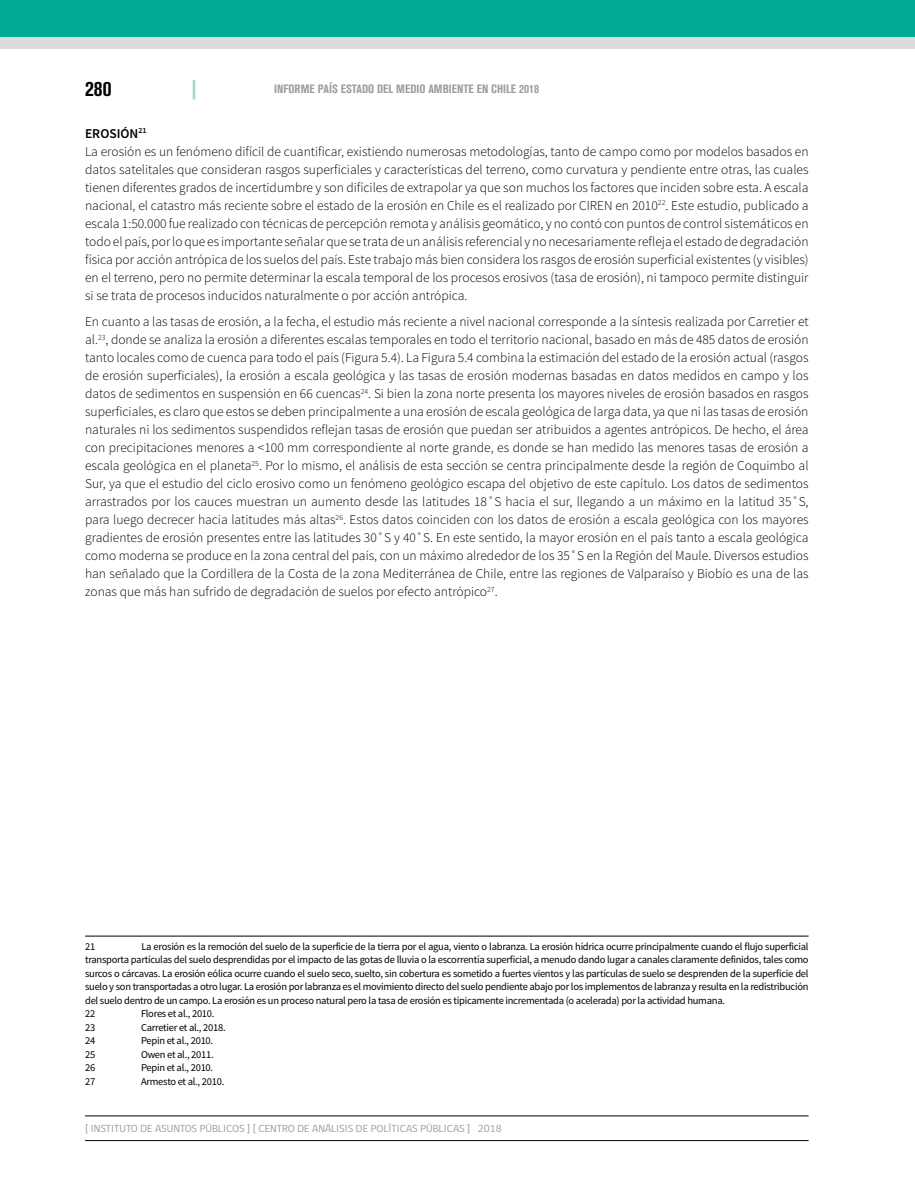
<style>
.page{position:relative;width:915px;height:1191px;background:#fff}
.page>*{position:absolute;margin:0;border:0;box-sizing:border-box;transform-origin:0 0}
.t1{font:700 condensed 21px "Akzidenz Grotesk BQ";color:#000;scale:1.06 1}
.t2{font:700 condensed 21px "Akzidenz Grotesk BQ";color:#a6d6cc;scale:1.06 1}
.t3{font:300 13.5px/18px "Source Sans Pro";color:#000}
.t4{font:700 condensed 12px "Akzidenz Grotesk BQ";color:#9d9d9c;scale:1.06 1}
.t5{font:10.5px/13.5px "Source Sans Pro";letter-spacing:-.025em;color:#000}
.t6{font:10.5px "gob CL";color:#9d9d9c;scale:1.06 1}
.s1{font-weight:600}
</style>
<div class="page">
<div style="left:0;top:0;width:913px;height:48px;background:#dcdcdc"></div>
<hr style="left:85px;top:1115px;width:723px;height:1px;background:#000">
<hr style="left:85px;top:1140px;width:723px;height:1px;background:#000">
<div style="left:0;top:0;width:914px;height:36px;background:#00ab96"></div>
<hr style="left:85px;top:935px;width:723px;height:1px;background:#000">
<h1 class="t1" style="left:85px;top:76px;width:26px">280</h1>
<h1 class="t2" style="left:192px;top:76px;width:6px">|</h1>
<p class="t4" style="left:274px;top:82px;width:251px">INFORME PAÍS ESTADO DEL MEDIO AMBIENTE EN CHILE 2018</p>
<p class="t3" style="left:85px;top:124px;width:724px"><span class="s1">EROSIÓN</span><sup>21<br></sup>La erosión es un fenómeno difícil de cuantificar, existiendo numerosas metodologías, tanto de campo como por modelos basados en datos satelitales que consideran rasgos superficiales y características del terreno, como curvatura y pendiente entre otras, las cuales tienen diferentes grados de incertidumbre y son difíciles de extrapolar ya que son muchos los factores que inciden sobre esta. A escala nacional, el catastro más reciente sobre el estado de la erosión en Chile es el realizado por CIREN en 2010<sup>22</sup>. Este estudio, publicado a escala 1:50.000 fue realizado con técnicas de percepción remota y análisis geomático, y no contó con puntos de control sistemáticos en todo el país, por lo que es importante señalar que se trata de un análisis referencial y no necesariamente refleja el estado de degradación física por acción antrópica de los suelos del país. Este trabajo más bien considera los rasgos de erosión superficial existentes (y visibles) en el terreno, pero no permite determinar la escala temporal de los procesos erosivos (tasa de erosión), ni tampoco permite distinguir si se trata de procesos inducidos naturalmente o por acción antrópica.</p>
<p class="t3" style="left:85px;top:313px;width:724px;text-align:justify">En cuanto a las tasas de erosión, a la fecha, el estudio más reciente a nivel nacional corresponde a la síntesis realizada por Carretier et al.<sup>23</sup>, donde se analiza la erosión a diferentes escalas temporales en todo el territorio nacional, basado en más de 485 datos de erosión tanto locales como de cuenca para todo el país (Figura 5.4). La Figura 5.4 combina la estimación del estado de la erosión actual (rasgos de erosión superficiales), la erosión a escala geológica y las tasas de erosión modernas basadas en datos medidos en campo y los datos de sedimentos en suspensión en 66 cuencas<sup>24</sup>. Si bien la zona norte presenta los mayores niveles de erosión basados en rasgos superficiales, es claro que estos se deben principalmente a una erosión de escala geológica de larga data, ya que ni las tasas de erosión naturales ni los sedimentos suspendidos reflejan tasas de erosión que puedan ser atribuidos a agentes antrópicos. De hecho, el área con precipitaciones menores a &lt;100 mm correspondiente al norte grande, es donde se han medido las menores tasas de erosión a escala geológica en el planeta<sup>25</sup>. Por lo mismo, el análisis de esta sección se centra principalmente desde la región de Coquimbo al Sur, ya que el estudio del ciclo erosivo como un fenómeno geológico escapa del objetivo de este capítulo. Los datos de sedimentos arrastrados por los cauces muestran un aumento desde las latitudes 18˚S hacia el sur, llegando a un máximo en la latitud 35˚S, para luego decrecer hacia latitudes más altas<sup>26</sup>. Estos datos coinciden con los datos de erosión a escala geológica con los mayores gradientes de erosión presentes entre las latitudes 30˚S y 40˚S. En este sentido, la mayor erosión en el país tanto a escala geológica como moderna se produce en la zona central del país, con un máximo alrededor de los 35˚S en la Región del Maule. Diversos estudios han señalado que la Cordillera de la Costa de la zona Mediterránea de Chile, entre las regiones de Valparaíso y Biobío es una de las zonas que más han sufrido de degradación de suelos por efecto antrópico<sup>27</sup>.</p>
<p class="t5" style="left:85px;top:939px;width:724px;text-indent:56px">La erosión es la remoción del suelo de la superficie de la tierra por el agua, viento o labranza. La erosión hídrica ocurre principalmente cuando el flujo superficial transporta partículas del suelo desprendidas por el impacto de las gotas de lluvia o la escorrentía superficial, a menudo dando lugar a canales claramente definidos, tales como surcos o cárcavas. La erosión eólica ocurre cuando el suelo seco, suelto, sin cobertura es sometido a fuertes vientos y las partículas de suelo se desprenden de la superficie del suelo y son transportadas a otro lugar. La erosión por labranza es el movimiento directo del suelo pendiente abajo por los implementos de labranza y resulta en la redistribución del suelo dentro de un campo. La erosión es un proceso natural pero la tasa de erosión es típicamente incrementada (o acelerada) por la actividad humana.<br>22</p>
<p class="t5" style="left:85px;top:939px;width:12px">21</p>
<p class="t5" style="left:141px;top:1007px;width:75px">Flores et al., 2010.</p>
<p class="t5" style="left:85px;top:1020px;width:12px">23</p>
<p class="t5" style="left:141px;top:1020px;width:86px">Carretier et al., 2018.</p>
<p class="t5" style="left:85px;top:1034px;width:12px">24</p>
<p class="t5" style="left:141px;top:1034px;width:74px">Pepin et al., 2010.</p>
<p class="t5" style="left:85px;top:1047px;width:12px">25</p>
<p class="t5" style="left:141px;top:1047px;width:74px">Owen et al., 2011.</p>
<p class="t5" style="left:85px;top:1061px;width:12px">26</p>
<p class="t5" style="left:141px;top:1061px;width:74px">Pepin et al., 2010.</p>
<p class="t5" style="left:85px;top:1074px;width:12px">27</p>
<p class="t5" style="left:141px;top:1074px;width:85px">Armesto et al., 2010.</p>
<p class="t6" style="left:85px;top:1121px;width:394px">[ INSTITUTO DE ASUNTOS PÚBLICOS ] [ CENTRO DE ANÁLISIS DE POLÍTICAS PÚBLICAS ] 2018</p>
</div>
